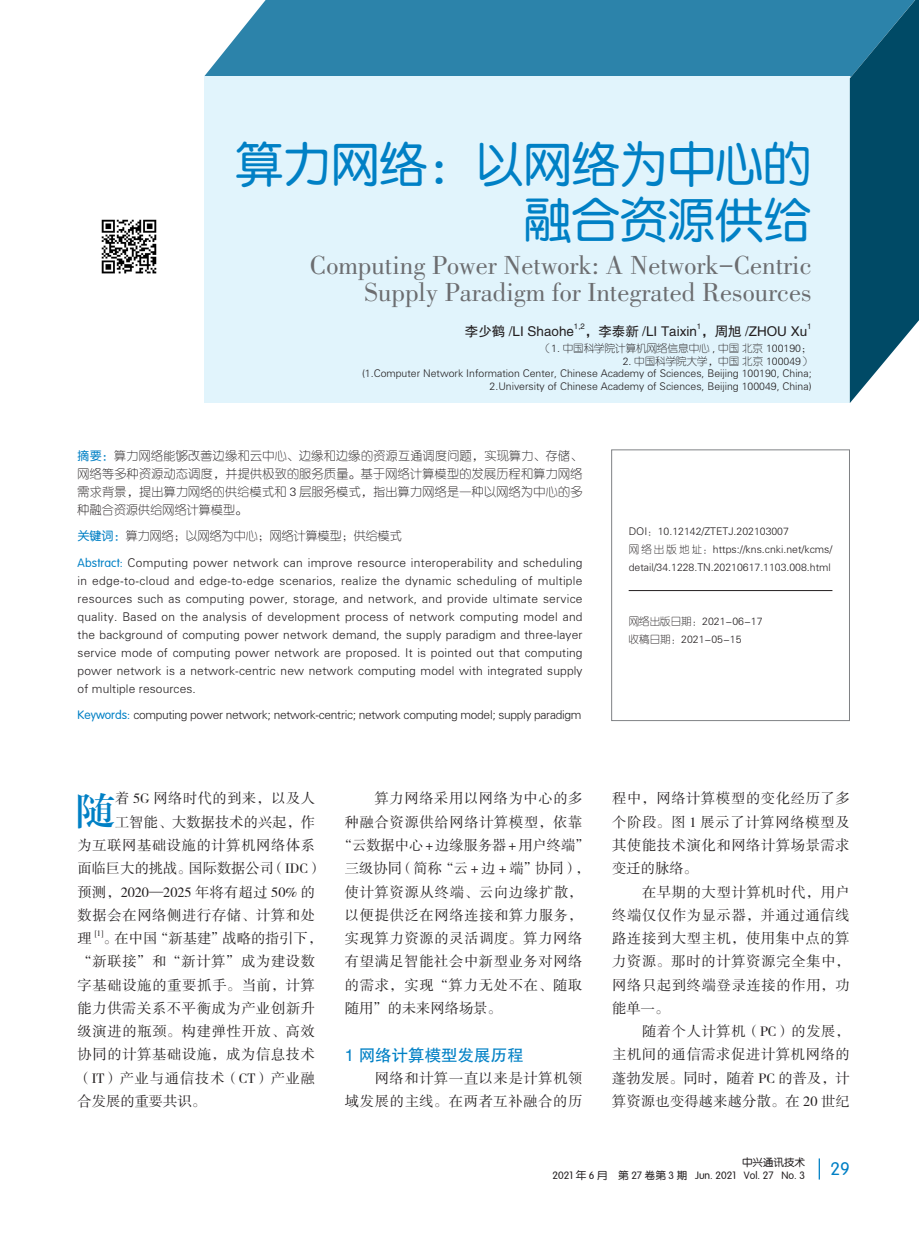
<style>
.page{position:relative;width:919px;height:1238px;background:#fff}
.page>*{position:absolute;margin:0;border:0;box-sizing:border-box;transform-origin:0 0}
._0文章大标题{font:48px/55.5px "FZY3 JW GB1 0";color:#0080c5;text-align:right}
._8第一段{font:37.5px "FZXBSJW GB1 0";color:#0080c5}
._0大标题英文{font:27px/27px "NEU BZ Regular";color:#6c6d70;text-align:right}
.t1{font:18px "FZY3 JW GB1 0";color:#0080c5}
._1大标题{font:16.5px "FZHTJW GB1 0";color:#0080c5}
._9正文{font:14.25px/23.2px "FZSSJW GB1 0";letter-spacing:.045em;color:#231f20;text-align:justify}
._8第一段-2{font:14.25px/23.2px "FZSSJW GB1 0";letter-spacing:.045em;color:#231f20}
._8第一段-3{font:14.25px "FZSSJW GB1 0";color:#231f20}
._9正文-2{font:14.25px "FZSSJW GB1 0";color:#231f20}
._8第一段-4{font:14.25px "FZSSJW GB1 0";letter-spacing:.005em;color:#231f20}
.t2{font:13.5px "FZHTJW GB1 0";color:#231f20}
.t3{font:12px/18px "FZY1 JW GB1 0";letter-spacing:.01em;color:#231f20;text-align:justify}
.t4{font:12px "FZY1 JW GB1 0";letter-spacing:-.025em;color:#231f20}
.t5{font:10.5px/18px "FZY1 JW GB1 0";color:#231f20}
.t6{font:10.5px/12.6px "FZY3 JW GB1 0";color:#231f20;text-align:right}
._8第一段-5{font:8.25px "FZSSJW GB1 0";color:#231f20}
.t7{font:7.8px "FZHTJW GB1 0";color:#231f20}
.s1{font-family:"FZY3 JW GB1 0";color:#0080c5}
.s2{font-family:"Calibri"}
</style>
<div class="page">
<svg style="left:818px;top:1158px;width:1px;height:21px"></svg>
<div style="left:204px;top:0;width:645px;height:77px;background:#2c83aa"></div>
<div style="left:204px;top:77px;width:645px;height:326px;background:#e1f4fc"></div>
<svg style="left:849px;top:0;width:69px;height:403px"></svg>
<hr style="left:628px;top:590px;width:204px;height:1px;background:#231f20">
<div style="left:611px;top:449px;width:238px;height:272px;border:1px solid #808285"></div>
<img style="left:101px;top:219px;width:56px;height:55px">
<p class="_0文章大标题" style="left:235px;top:138px;width:578px">算力网络：以网络为中心的融合资源供给</p>
<p class="_0大标题英文" style="left:310px;top:251px;width:503px">Computing Power Network: A Network-Centric<br>Supply Paradigm for Integrated Resources</p>
<p class="t2" style="left:465px;top:324px;width:111px">李少鹤 /LI Shaohe</p>
<p class="t7" style="left:574px;top:322px;width:12px">1,2</p>
<p class="t2" style="left:585px;top:324px;width:224px">，李泰新 /LI Taixin ，周旭 /ZHOU Xu</p>
<p class="t7" style="left:696px;top:322px;width:6px">1</p>
<p class="t7" style="left:807px;top:322px;width:6px">1</p>
<p class="t5" style="left:540px;top:340px;width:272px">（1. 中国科学院计算机网络信息中心 , 中国 北京 100190；</p>
<p class="t5" style="left:622px;top:352px;width:190px">2. 中国科学院大学，中国 北京 100049）</p>
<p class="t5" style="left:362px;top:365px;width:451px">(1.Computer Network Information Center, Chinese Academy of Sciences, Beijing 100190, China;</p>
<p class="t5" style="left:489px;top:377px;width:323px">2.University of Chinese Academy of Sciences, Beijing 100049, China)</p>
<p class="t3" style="left:78px;top:447px;width:506px"><span class="s1">摘要：</span>算力网络能够改善边缘和云中心、边缘和边缘的资源互通调度问题，实现算力、存储、网络等多种资源动态调度，并提供极致的服务质量。基于网络计算模型的发展历程和算力网络需求背景，提出算力网络的供给模式和 3 层服务模式，指出算力网络是一种以网络为中心的多种融合资源供给网络计算模型。</p>
<p class="t3" style="left:78px;top:527px;width:325px"><span class="s1">关键词：</span>算力网络；以网络为中心；网络计算模型；供给模式</p>
<p class="t3" style="left:78px;top:554px;width:506px"><span class="s1">Abstract:</span> Computing power network can improve resource interoperability and scheduling in edge<span class="s2">-</span>to<span class="s2">-</span>cloud and edge<span class="s2">-</span>to<span class="s2">-</span>edge scenarios, realize the dynamic scheduling of multiple resources such as computing power, storage, and network, and provide ultimate service quality. Based on the analysis of development process of network computing model and the background of computing power network demand, the supply paradigm and three<span class="s2">-</span>layer service mode of computing power network are proposed. It is pointed out that computing power network is a network<span class="s2">-</span>centric new network computing model with integrated supply of multiple resources.</p>
<p class="t4" style="left:78px;top:708px;width:505px"><span class="s1">Keywords:</span> computing power network; network<span class="s2">-</span>centric; network computing model; supply paradigm</p>
<p class="_8第一段" style="left:78px;top:789px;width:39px">随</p>
<p class="_8第一段-2" style="left:115px;top:787px;width:201px">着 5G 网络时代的到来，以及人</p>
<p class="_8第一段-4" style="left:115px;top:814px;width:201px">工智能、大数据技术的兴起，作</p>
<p class="_8第一段-2" style="left:78px;top:834px;width:239px">为互联网基础设施的计算机网络体系</p>
<p class="_8第一段-3" style="left:78px;top:860px;width:246px">面临巨大的挑战。国际数据公司（IDC）</p>
<p class="_8第一段-3" style="left:78px;top:884px;width:239px">预测，2020—2025 年将有超过 50% 的</p>
<p class="_8第一段-2" style="left:78px;top:904px;width:239px">数据会在网络侧进行存储、计算和处</p>
<p class="_8第一段-2" style="left:78px;top:927px;width:16px">理</p>
<p class="_8第一段-5" style="left:95px;top:929px;width:10px">[1]</p>
<p class="_8第一段-2" style="left:78px;top:927px;width:246px;text-indent:26px">。在中国“新基建”战略的指引下，“新联接”和“新计算”成为建设数字基础设施的重要抓手。当前，计算能力供需关系不平衡成为产业创新升级演进的瓶颈。构建弹性开放、高效协同的计算基础设施，成为信息技术（IT）产业与通信技术（CT）产业融合发展的重要共识。</p>
<p class="_9正文" style="left:375px;top:787px;width:209px">算力网络采用以网络为中心的多</p>
<p class="_9正文" style="left:345px;top:811px;width:239px">种融合资源供给网络计算模型，依靠</p>
<p class="_9正文-2" style="left:338px;top:837px;width:253px">“云数据中心 + 边缘服务器 + 用户终端”</p>
<p class="_9正文" style="left:345px;top:857px;width:246px">三级协同（简称“云 + 边 + 端”协同），</p>
<p class="_9正文" style="left:345px;top:880px;width:239px">使计算资源从终端、云向边缘扩散，</p>
<p class="_9正文" style="left:345px;top:904px;width:239px">以便提供泛在网络连接和算力服务，</p>
<p class="_9正文" style="left:345px;top:927px;width:239px">实现算力资源的灵活调度。算力网络</p>
<p class="_9正文" style="left:345px;top:950px;width:239px">有望满足智能社会中新型业务对网络</p>
<p class="_9正文" style="left:345px;top:973px;width:239px">的需求，实现“算力无处不在、随取</p>
<p class="_9正文-2" style="left:345px;top:1000px;width:158px">随用”的未来网络场景。</p>
<p class="_1大标题" style="left:345px;top:1046px;width:180px">1 网络计算模型发展历程</p>
<p class="_9正文" style="left:345px;top:1066px;width:239px;text-align:right">网络和计算一直以来是计算机领<br>域发展的主线。在两者互补融合的历</p>
<p class="t5" style="left:628px;top:522px;width:162px">DOI：10.12142/ZTETJ.202103007</p>
<p class="t5" style="left:628px;top:540px;width:205px">网络出版地址：https://kns.cnki.net/kcms/ detail/34.1228.TN.20210617.1103.008.html</p>
<p class="t5" style="left:628px;top:612px;width:135px">网络出版日期：2021-06-17</p>
<p class="t5" style="left:628px;top:630px;width:114px">收稿日期：2021-05-15</p>
<p class="_9正文" style="left:612px;top:787px;width:239px">程中，网络计算模型的变化经历了多个阶段。图 1 展示了计算网络模型及其使能技术演化和网络计算场景需求变迁的脉络。</p>
<p class="_9正文" style="left:612px;top:880px;width:239px;text-indent:30px">在早期的大型计算机时代，用户终端仅仅作为显示器，并通过通信线路连接到大型主机，使用集中点的算力资源。那时的计算资源完全集中，网络只起到终端登录连接的作用，功能单一。</p>
<p class="_9正文" style="left:612px;top:1020px;width:239px;text-indent:30px">随着个人计算机（PC）的发展，主机间的通信需求促进计算机网络的蓬勃发展。同时，随着 PC 的普及，计算资源也变得越来越分散。在 20 世纪</p>
<p class="t6" style="left:552px;top:1156px;width:254px">中兴通讯技术<br>2021 年 6 月 第 27 卷第 3 期 Jun. 2021 Vol. 27 No. 3</p>
<h3 class="t1" style="left:830px;top:1159px;width:21px">29</h3>
</div>
